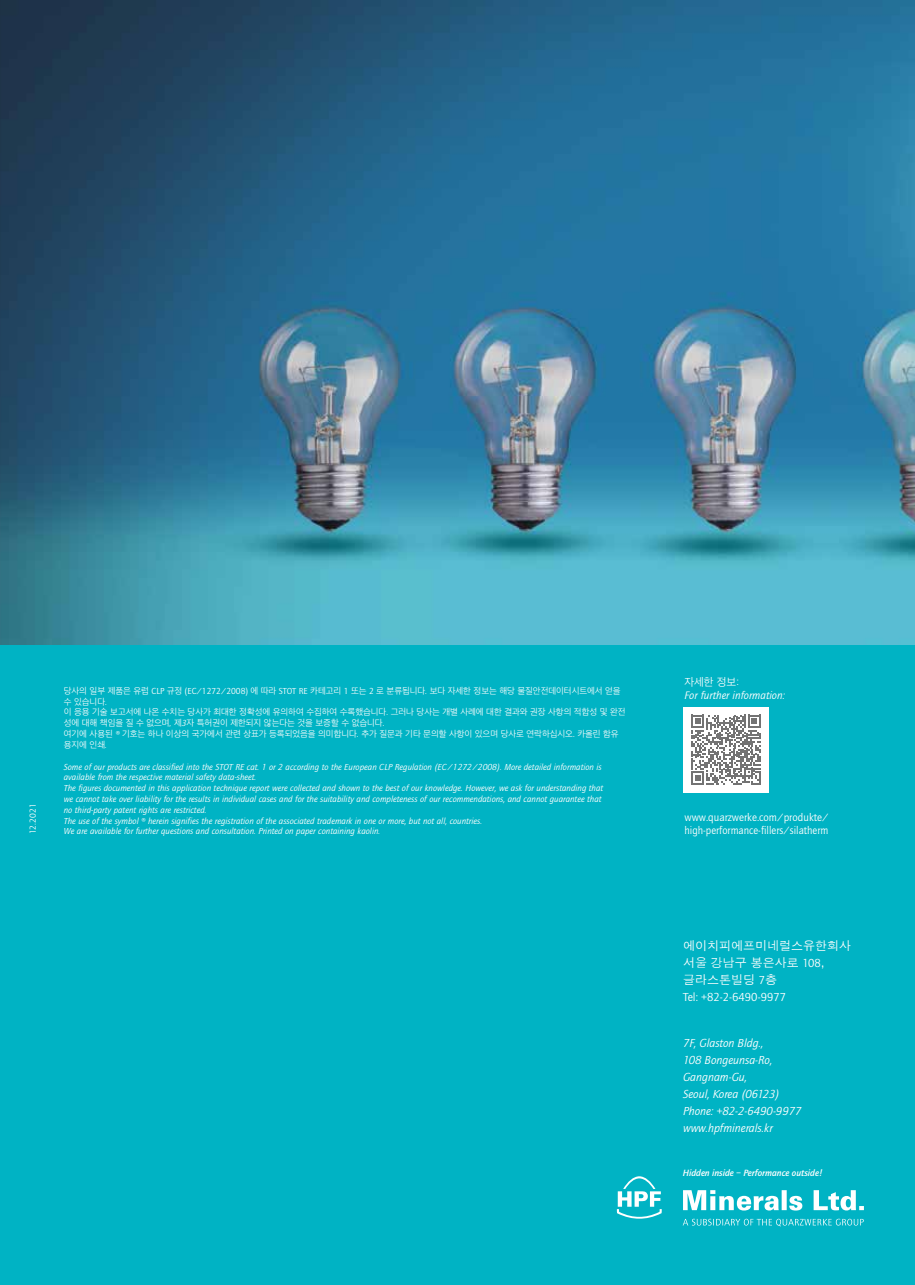
<style>
.page{position:relative;width:915px;height:1285px;background:#fff}
.page>*{position:absolute;margin:0;border:0;box-sizing:border-box;transform-origin:0 0}
.t1{font:italic 12px/17px "Quay Sans";color:#fff}
.t2{font:12px/17px "Apple Gothic";color:#fff}
.t3{font:12px "Quay Sans";color:#fff}
.t4{font:11.25px "Quay Sans";color:#fff}
.t5{font:italic 11.25px "Quay Sans";color:#fff}
.t6{font:300 11.25px "Apple SD Gothic Neo";color:#fff}
.t7{font:italic 500 9.45px "Quay Sans";color:#fff}
.t8{font:italic 9px/10.8px "Quay Sans";color:#fff}
.t9{font:300 9px/10.8px "Apple SD Gothic Neo";letter-spacing:-.005em;color:#fff}
.t10{font:9px "Quay Sans";color:#fff}
.s1{font-family:"Quay Sans";font-weight:400}
.s2{font-family:"Quay Sans";font-weight:400;font-style:italic}
.s3{font-family:"Quay Sans"}
</style>
<div class="page">
<div style="left:0;top:0;width:914px;height:1284px;background:#00b3c4"></div>
<div style="left:683px;top:707px;width:85px;height:85px;background:#fff"></div>
<svg style="left:691px;top:714px;width:69px;height:70px"></svg>
<img style="left:0;top:0;width:914px;height:644px">
<svg style="left:682px;top:1218px;width:181px;height:8px"></svg>
<svg style="left:683px;top:1190px;width:180px;height:20px"></svg>
<svg style="left:616px;top:1176px;width:45px;height:42px"></svg>
<p class="t10" style="left:28px;top:834px;width:32px;rotate:-90deg">12.2021</p>
<p class="t9" style="left:64px;top:685px;width:563px">당사의 일부 제품은 유럽 <span class="s1">CLP</span> 규정 <span class="s1">(EC/1272/2008)</span> 에 따라 <span class="s1">STOT RE</span> 카테고리 <span class="s1">1</span> 또는 <span class="s1">2</span> 로 분류됩니다. 보다 자세한 정보는 해당 물질안전데이터시트에서 얻을 수 있습니다.<br>이 응용 기술 보고서에 나온 수치는 당사가 최대한 정확성에 유의하여 수집하여 수록했습니다. 그러나 당사는 개별 사례에 대한 결과와 권장 사항의 적합성 및 완전 성에 대해 책임을 질 수 없으며, 제<span class="s2">3</span>자 특허권이 제한되지 않는다는 것을 보증할 수 없습니다.<br>여기에 사용된 <span class="s2">®</span> 기호는 하나 이상의 국가에서 관련 상표가 등록되었음을 의미합니다. 추가 질문과 기타 문의할 사항이 있으며 당사로 연락하십시오. 카올린 함유 용지에 인쇄<span class="s2">.</span></p>
<p class="t8" style="left:64px;top:761px;width:540px">Some of our products are classified into the STOT RE cat. 1 or 2 according to the European CLP Regulation (EC/1272/2008). More detailed information is available from the respective material safety data-sheet.<br>The figures documented in this application technique report were collected and shown to the best of our knowledge. However, we ask for understanding that we cannot take over liability for the results in individual cases and for the suitability and completeness of our recommendations, and cannot guarantee that no third-party patent rights are restricted.<br>The use of the symbol ® herein signifies the registration of the associated trademark in one or more, but not all, countries.<br>We are available for further questions and consultation. Printed on paper containing kaolin.</p>
<p class="t6" style="left:684px;top:675px;width:56px">자세한 정보:</p>
<p class="t5" style="left:684px;top:689px;width:102px">For further information:</p>
<p class="t4" style="left:684px;top:810px;width:146px">www.quarzwerke.com/produkte/</p>
<p class="t4" style="left:684px;top:824px;width:145px">high-performance-fillers/silatherm</p>
<h1 class="t2" style="left:682px;top:937px;width:169px">에이치피에프미네럴스유한회사 서울 강남구 봉은사로 <span class="s3">108</span>, 글라스톤빌딩 <span class="s3">7</span>층</h1>
<h1 class="t3" style="left:682px;top:990px;width:105px">Tel: +82-2-6490-9977</h1>
<h1 class="t1" style="left:682px;top:1034px;width:120px">7F, Glaston Bldg.,<br>108 Bongeunsa-Ro,<br>Gangnam-Gu,<br>Seoul, Korea (06123)<br>Phone: +82-2-6490-9977 www.hpfminerals.kr</h1>
<p class="t7" style="left:682px;top:1167px;width:141px">Hidden inside – Performance outside!</p>
</div>
